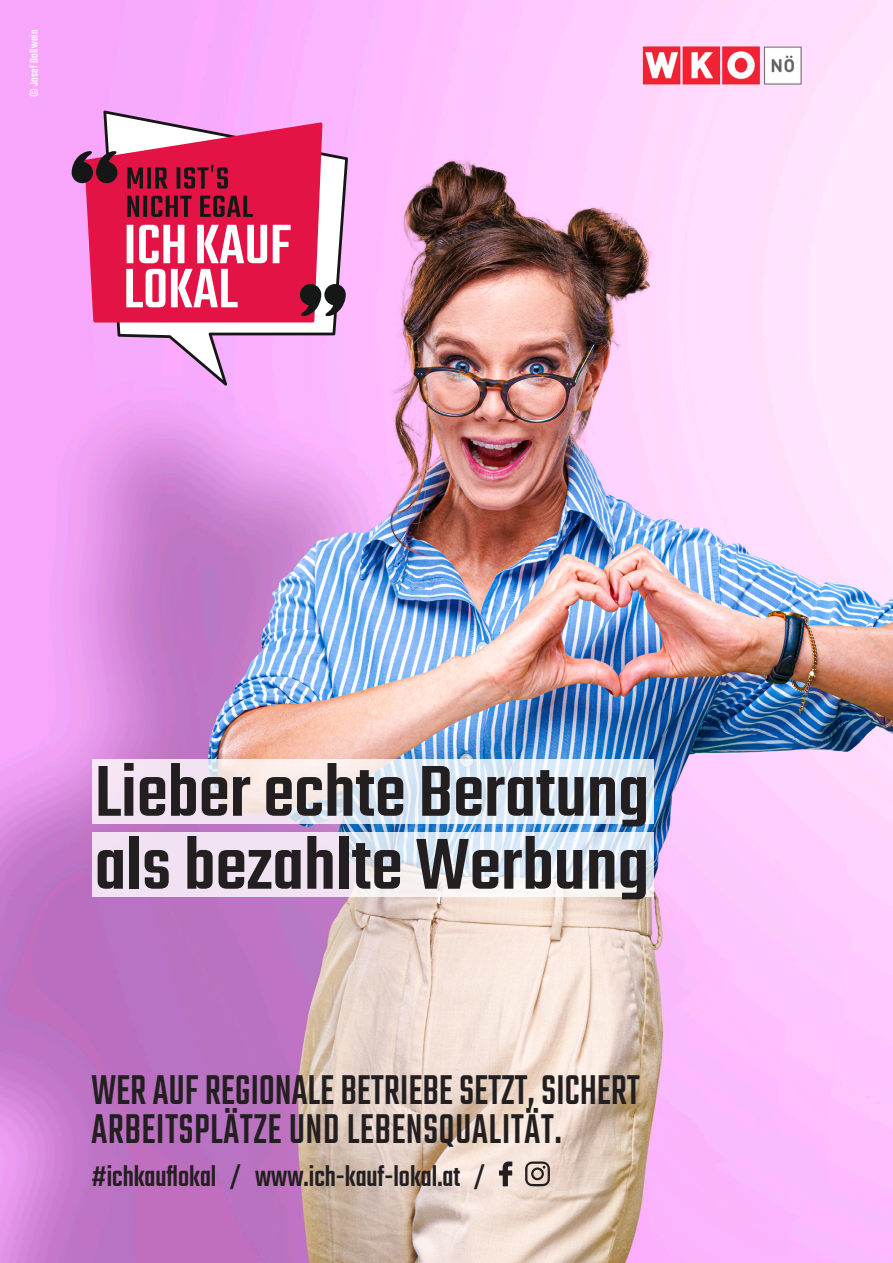
<style>
.page{position:relative;width:893px;height:1263px;background:#fff}
.page>*{position:absolute;margin:0;border:0;box-sizing:border-box;transform-origin:0 0}
.t1{font:500 78.75px "Teko";color:#231f20}
.t2{font:500 45.6px/39.5px "Teko";letter-spacing:.01em;color:#231f20;scale:.8 1}
.t3{font:500 31.05px "Teko";color:#231f20;scale:.89 1}
.t4{font:12.45px "Teko";letter-spacing:.025em;color:#fff}
</style>
<div class="page">
<img style="left:0;top:0;width:893px;height:1263px">
<svg style="left:525px;top:1161px;width:25px;height:25px"></svg>
<svg style="left:499px;top:1161px;width:13px;height:25px"></svg>
<svg style="left:92px;top:759px;width:561px;height:65px;background:#e7e8f1"></svg>
<svg style="left:92px;top:832px;width:561px;height:65px;fill:#f0e3f3"></svg>
<svg style="left:103px;top:111px;width:245px;height:275px"></svg>
<svg style="left:84px;top:122px;width:238px;height:200px;background:#e53565"></svg>
<svg style="left:72px;top:150px;width:47px;height:33px;background:#693049"></svg>
<svg style="left:298px;top:284px;width:48px;height:33px"></svg>
<svg style="left:127px;top:196px;width:126px;height:21px;background:#82142f"></svg>
<svg style="left:127px;top:165px;width:101px;height:24px;background:#8e1432"></svg>
<svg style="left:126px;top:269px;width:112px;height:38px"></svg>
<svg style="left:127px;top:225px;width:164px;height:38px"></svg>
<img style="left:636px;top:39px;width:174px;height:49px">
<p class="t4" style="left:27px;top:97px;width:69px;rotate:-90deg">© Josef Bollwein</p>
<p class="t1" style="left:95px;top:746px;width:556px">Lieber echte Beratung</p>
<p class="t1" style="left:95px;top:819px;width:556px">als bezahlte Werbung</p>
<p class="t2" style="left:92px;top:1073px;width:687px">WER AUF REGIONALE BETRIEBE SETZT, SICHERT<br>ARBEITSPLÄTZE UND LEBENSQUALITÄT.</p>
<p class="t3" style="left:92px;top:1158px;width:444px">#ichkauflokal / www.ich-kauf-lokal.at /</p>
</div>
